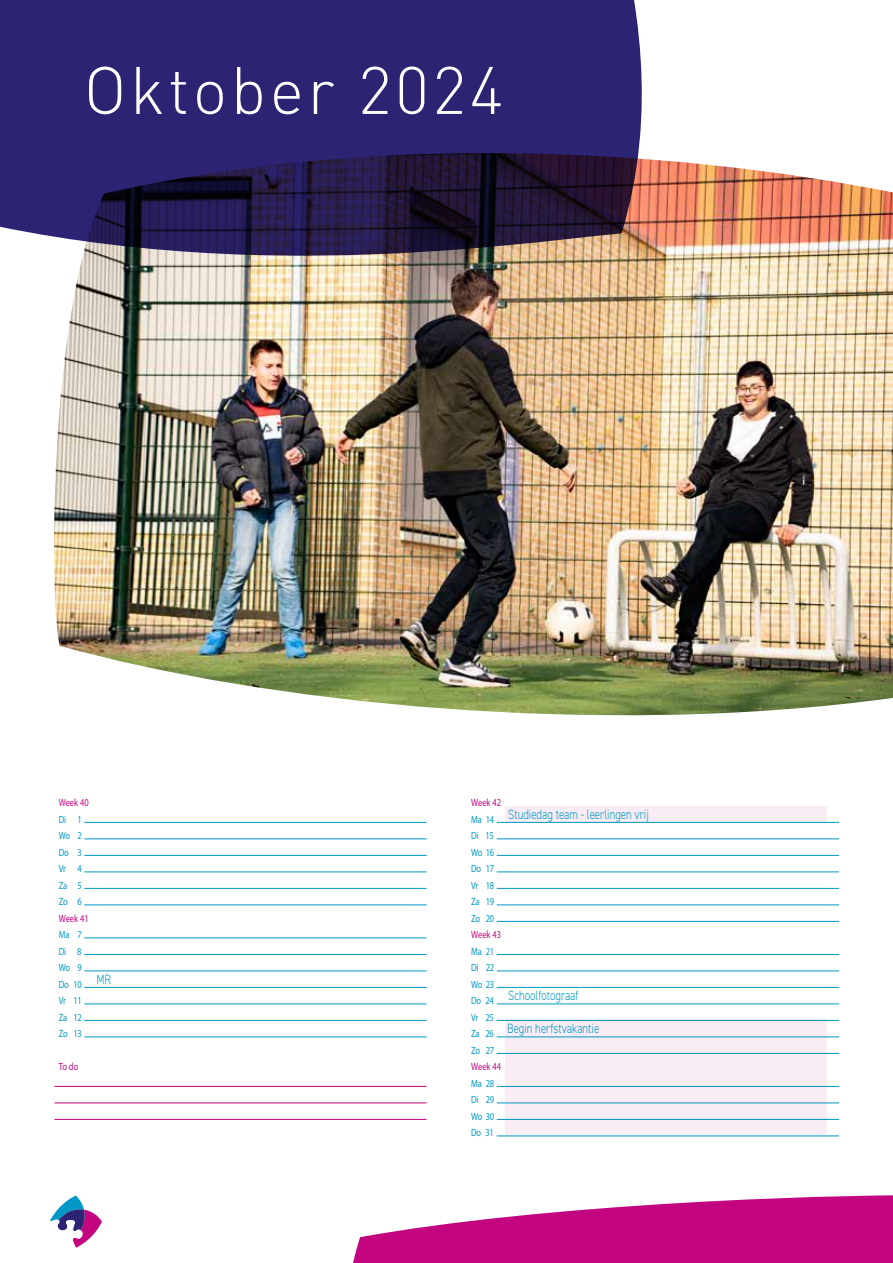
<style>
.page{position:relative;width:893px;height:1263px;background:#fff}
.page>*{position:absolute;margin:0;border:0;box-sizing:border-box;transform-origin:0 0}
.t1{font:300 66px "DIN Pro";letter-spacing:.05em;color:#fff}
.t2{font:300 13.5px "DIN2014";color:#0098c5;scale:.8 1}
.t3{font:10.5px/16.5px "Myriad Pro";letter-spacing:-.025em;color:#0098c5;text-align:justify;scale:.8 1}
.t4{font:10.5px "Myriad Pro";letter-spacing:.005em;color:#c3057f;scale:.8 1}
</style>
<div class="page">
<div style="left:505px;top:806px;width:321px;height:16px;background:#f8ecf5"></div>
<img style="left:54px;top:160px;width:839px;height:556px">
<svg style="left:353px;top:1195px;width:540px;height:68px"></svg>
<svg style="left:50px;top:1195px;width:52px;height:53px"></svg>
<svg style="left:0;top:0;width:658px;height:294px;background:#483d6f"></svg>
<div style="left:505px;top:1019px;width:321px;height:116px;background:#f8ecf5"></div>
<hr style="left:497px;top:822px;width:342px;height:1px;background:#0098c5">
<hr style="left:497px;top:839px;width:342px;height:1px;background:#0098c5">
<hr style="left:497px;top:855px;width:342px;height:1px;background:#0098c5">
<hr style="left:497px;top:872px;width:342px;height:1px;background:#0098c5">
<hr style="left:497px;top:888px;width:342px;height:1px;background:#0098c5">
<hr style="left:497px;top:905px;width:342px;height:1px;background:#0098c5">
<hr style="left:497px;top:921px;width:342px;height:1px;background:#0098c5">
<hr style="left:497px;top:954px;width:342px;height:1px;background:#0098c5">
<hr style="left:497px;top:971px;width:342px;height:1px;background:#0098c5">
<hr style="left:497px;top:987px;width:342px;height:1px;background:#0098c5">
<hr style="left:497px;top:1004px;width:342px;height:1px;background:#0098c5">
<hr style="left:497px;top:1020px;width:342px;height:1px;background:#0098c5">
<hr style="left:497px;top:1037px;width:342px;height:1px;background:#0098c5">
<hr style="left:497px;top:1053px;width:342px;height:1px;background:#0098c5">
<hr style="left:497px;top:1086px;width:342px;height:1px;background:#0098c5">
<hr style="left:497px;top:1103px;width:342px;height:1px;background:#0098c5">
<hr style="left:497px;top:1119px;width:342px;height:1px;background:#0098c5">
<hr style="left:497px;top:1136px;width:342px;height:1px;background:#0098c5">
<hr style="left:84px;top:822px;width:343px;height:1px;background:#0098c5">
<hr style="left:84px;top:839px;width:343px;height:1px;background:#0098c5">
<hr style="left:84px;top:855px;width:343px;height:1px;background:#0098c5">
<hr style="left:84px;top:872px;width:343px;height:1px;background:#0098c5">
<hr style="left:84px;top:888px;width:343px;height:1px;background:#0098c5">
<hr style="left:84px;top:905px;width:343px;height:1px;background:#0098c5">
<hr style="left:84px;top:938px;width:343px;height:1px;background:#0098c5">
<hr style="left:84px;top:954px;width:343px;height:1px;background:#0098c5">
<hr style="left:84px;top:971px;width:343px;height:1px;background:#0098c5">
<hr style="left:84px;top:987px;width:343px;height:1px;background:#0098c5">
<hr style="left:84px;top:1004px;width:343px;height:1px;background:#0098c5">
<hr style="left:84px;top:1020px;width:343px;height:1px;background:#0098c5">
<hr style="left:84px;top:1037px;width:343px;height:1px;background:#0098c5">
<hr style="left:55px;top:1086px;width:372px;height:1px;background:#c3057f">
<hr style="left:55px;top:1103px;width:372px;height:1px;background:#c3057f">
<hr style="left:55px;top:1119px;width:372px;height:1px;background:#c3057f">
<h1 class="t1" style="left:84px;top:45px;width:421px">Oktober 2024</h1>
<p class="t4" style="left:59px;top:797px;width:39px">Week 40</p>
<p class="t3" style="left:59px;top:811px;width:30px">Di 1<br>Wo 2<br>Do 3<br>Vr 4<br>Za 5<br>Zo 6</p>
<p class="t4" style="left:59px;top:912px;width:39px">Week 41</p>
<p class="t3" style="left:59px;top:926px;width:30px">Ma 7<br>Di 8<br>Wo 9<br>Do 10<br>Vr 11<br>Za 12<br>Zo 13</p>
<p class="t4" style="left:59px;top:1061px;width:26px">To do</p>
<p class="t2" style="left:96px;top:971px;width:20px">MR</p>
<p class="t4" style="left:471px;top:797px;width:39px">Week 42</p>
<p class="t3" style="left:471px;top:811px;width:30px">Ma 14<br>Di 15<br>Wo 16<br>Do 17<br>Vr 18<br>Za 19<br>Zo 20</p>
<p class="t4" style="left:471px;top:929px;width:39px">Week 43</p>
<p class="t3" style="left:471px;top:943px;width:30px">Ma 21<br>Di 22<br>Wo 23<br>Do 24<br>Vr 25<br>Za 26<br>Zo 27</p>
<p class="t4" style="left:471px;top:1061px;width:39px">Week 44</p>
<p class="t3" style="left:471px;top:1075px;width:30px">Ma 28<br>Di 29<br>Wo 30<br>Do 31</p>
<p class="t2" style="left:508px;top:806px;width:177px">Studiedag team - leerlingen vrij</p>
<p class="t2" style="left:508px;top:987px;width:89px">Schoolfotograaf</p>
<p class="t2" style="left:507px;top:1020px;width:117px">Begin herfstvakantie</p>
</div>
